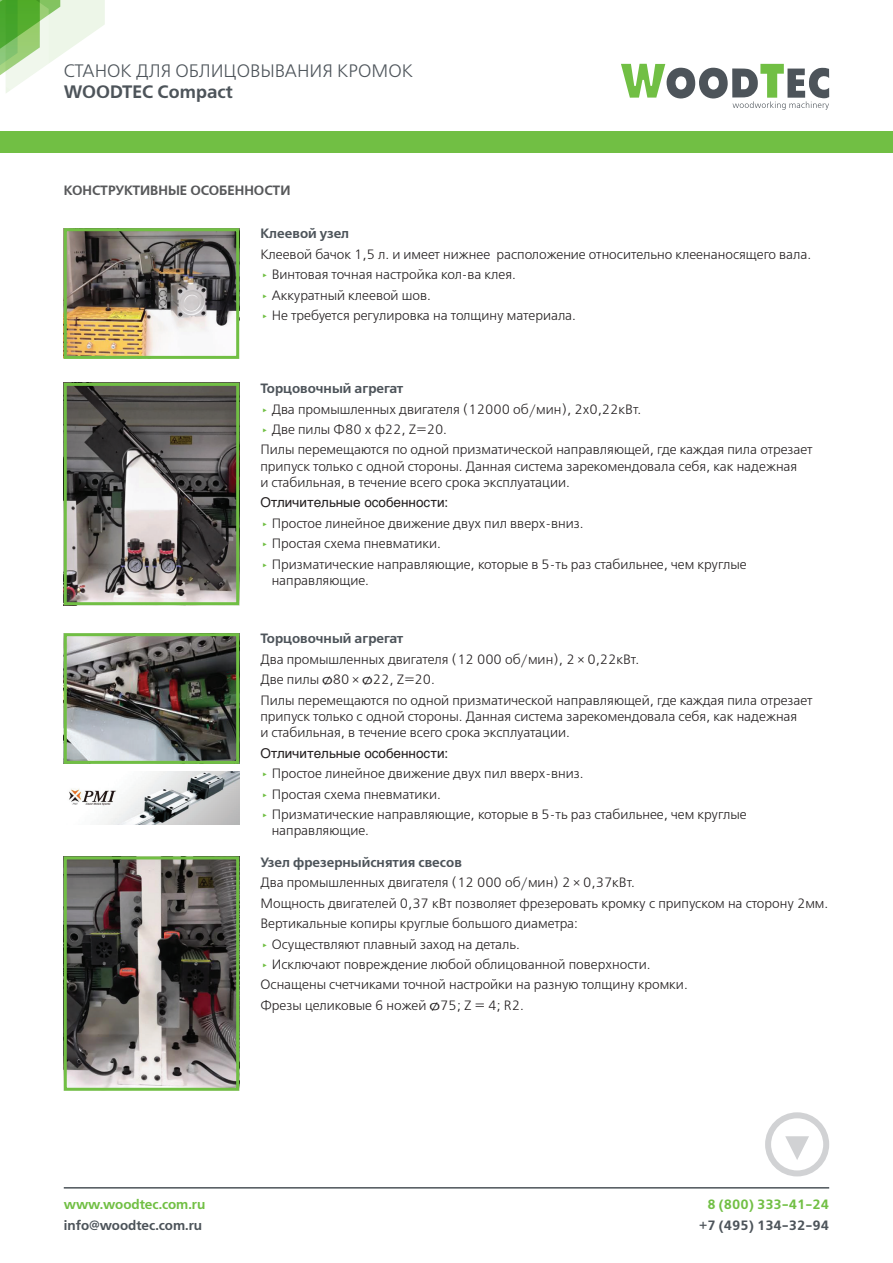
<style>
.page{position:relative;width:893px;height:1263px;background:#fff}
.page>*{position:absolute;margin:0;border:0;box-sizing:border-box;transform-origin:0 0}
.t1{font:18px "Free Set Light C";color:#4d545a}
.t2{font:18px "Free Set Demi C";color:#4d545a}
.t3{font:13.5px/16.2px "Free Set Light C";color:#231f20}
.t4{font:13.5px "Free Set Demi C";color:#4d545a}
.t5{font:13.5px "Helvetica C";color:#231f20}
.t6{font:13.5px "Free Set Demi C";color:#71bf44}
.t7{font:13.5px "Free Set Demi C";color:#57585a}
.s1{font-family:"Pragmatica";color:#71bf44}
.s2{font-family:"Pragmatica";font-size:12px}
.s3{font-family:"Pragmatica"}
</style>
<div class="page">
<svg style="left:0;top:0;width:105px;height:93px"></svg>
<svg style="left:621px;top:64px;width:208px;height:46px"></svg>
<div style="left:0;top:131px;width:893px;height:21px;background:#71bf44"></div>
<hr style="left:64px;top:1187px;width:765px;height:1px;background:#4d545a">
<div style="left:765px;top:1112px;width:64px;height:64px;border:6px solid #d1d2d4;border-radius:50%"></div>
<svg style="left:785px;top:1136px;width:24px;height:24px"></svg>
<img style="left:68px;top:232px;width:167px;height:123px">
<div style="left:64px;top:228px;width:175px;height:131px;border:3px solid #71bf44"></div>
<img style="left:68px;top:637px;width:167px;height:123px">
<div style="left:64px;top:633px;width:175px;height:131px;border:3px solid #71bf44"></div>
<img style="left:68px;top:860px;width:167px;height:227px">
<div style="left:64px;top:856px;width:175px;height:235px;border:3px solid #71bf44"></div>
<img style="left:69px;top:772px;width:170px;height:53px">
<img style="left:68px;top:387px;width:167px;height:214px">
<div style="left:64px;top:383px;width:175px;height:222px;border:3px solid #71bf44"></div>
<h1 class="t1" style="left:64px;top:61px;width:351px">СТАНОК ДЛЯ ОБЛИЦОВЫВАНИЯ КРОМОК</h1>
<h1 class="t2" style="left:64px;top:82px;width:171px">WOODTEC Compact</h1>
<p class="t7" style="left:64px;top:183px;width:228px">КОНСТРУКТИВНЫЕ ОСОБЕННОСТИ</p>
<p class="t4" style="left:260px;top:226px;width:90px">Клеевой узел</p>
<p class="t3" style="left:260px;top:247px;width:552px">Клеевой бачок 1,5 л. и имеет нижнее расположение относительно клеенаносящего вала.</p>
<p class="t3" style="left:260px;top:267px;width:257px"><span class="s1">‣</span> Винтовая точная настройка кол-ва клея.</p>
<p class="t3" style="left:260px;top:288px;width:172px"><span class="s1">‣</span> Аккуратный клеевой шов.</p>
<p class="t3" style="left:260px;top:308px;width:317px"><span class="s1">‣</span> Не требуется регулировка на толщину материала.</p>
<p class="t4" style="left:260px;top:381px;width:144px">Торцовочный агрегат</p>
<p class="t3" style="left:260px;top:401px;width:382px"><span class="s1">‣</span> Два промышленных двигателя (12000 об/мин), 2x0,22кВт.</p>
<p class="t3" style="left:260px;top:422px;width:188px"><span class="s1">‣</span> Две пилы Ф80 х ф22, Z=20.</p>
<p class="t3" style="left:260px;top:442px;width:554px">Пилы перемещаются по одной призматической направляющей, где каждая пила отрезает припуск только с одной стороны. Данная система зарекомендовала себя, как надежная<br>и стабильная, в течение всего срока эксплуатации.</p>
<p class="t5" style="left:260px;top:495px;width:189px">Отличительные особенности:</p>
<p class="t3" style="left:260px;top:516px;width:325px"><span class="s1">‣</span> Простое линейное движение двух пил вверх-вниз.</p>
<p class="t3" style="left:260px;top:536px;width:182px"><span class="s1">‣</span> Простая схема пневматики.</p>
<p class="t3" style="left:272px;top:557px;width:477px;text-indent:-11px"><span class="s1">‣</span> Призматические направляющие, которые в 5‑ть раз стабильнее, чем круглые направляющие.</p>
<p class="t4" style="left:260px;top:631px;width:144px">Торцовочный агрегат</p>
<p class="t3" style="left:260px;top:652px;width:380px">Два промышленных двигателя (12 000 об/мин), 2 <span class="s2">×</span> 0,22кВт.</p>
<p class="t3" style="left:260px;top:672px;width:176px">Две пилы <span class="s3">⌀</span>80 <span class="s2">×</span> <span class="s3">⌀</span>22, Z=20.</p>
<p class="t3" style="left:260px;top:693px;width:554px">Пилы перемещаются по одной призматической направляющей, где каждая пила отрезает припуск только с одной стороны. Данная система зарекомендовала себя, как надежная<br>и стабильная, в течение всего срока эксплуатации.</p>
<p class="t5" style="left:260px;top:745px;width:189px">Отличительные особенности:</p>
<p class="t3" style="left:260px;top:766px;width:325px"><span class="s1">‣</span> Простое линейное движение двух пил вверх-вниз.</p>
<p class="t3" style="left:260px;top:786px;width:182px"><span class="s1">‣</span> Простая схема пневматики.</p>
<p class="t3" style="left:272px;top:807px;width:477px;text-indent:-11px"><span class="s1">‣</span> Призматические направляющие, которые в 5‑ть раз стабильнее, чем круглые направляющие.</p>
<p class="t4" style="left:260px;top:854px;width:203px">Узел фрезерныйснятия свесов</p>
<p class="t3" style="left:260px;top:875px;width:376px">Два промышленных двигателя (12 000 об/мин) 2 <span class="s2">×</span> 0,37кВт.</p>
<p class="t3" style="left:260px;top:895px;width:569px">Мощность двигателей 0,37 кВт позволяет фрезеровать кромку с припуском на сторону 2мм.</p>
<p class="t3" style="left:260px;top:916px;width:319px">Вертикальные копиры круглые большого диаметра:</p>
<p class="t3" style="left:260px;top:936px;width:261px"><span class="s1">‣</span> Осуществляют плавный заход на деталь.</p>
<p class="t3" style="left:260px;top:957px;width:392px"><span class="s1">‣</span> Исключают повреждение любой облицованной поверхности.</p>
<p class="t3" style="left:260px;top:977px;width:429px">Оснащены счетчиками точной настройки на разную толщину кромки.</p>
<p class="t3" style="left:260px;top:998px;width:265px">Фрезы целиковые 6 ножей <span class="s3">⌀</span>75; Z = 4; R2.</p>
<p class="t6" style="left:64px;top:1197px;width:143px">www.woodtec.com.ru</p>
<p class="t4" style="left:64px;top:1218px;width:140px">info@woodtec.com.ru</p>
<p class="t6" style="left:707px;top:1197px;width:123px">8 (800) 333-41-24</p>
<p class="t4" style="left:699px;top:1217px;width:131px">+7 (495) 134-32-94</p>
</div>
